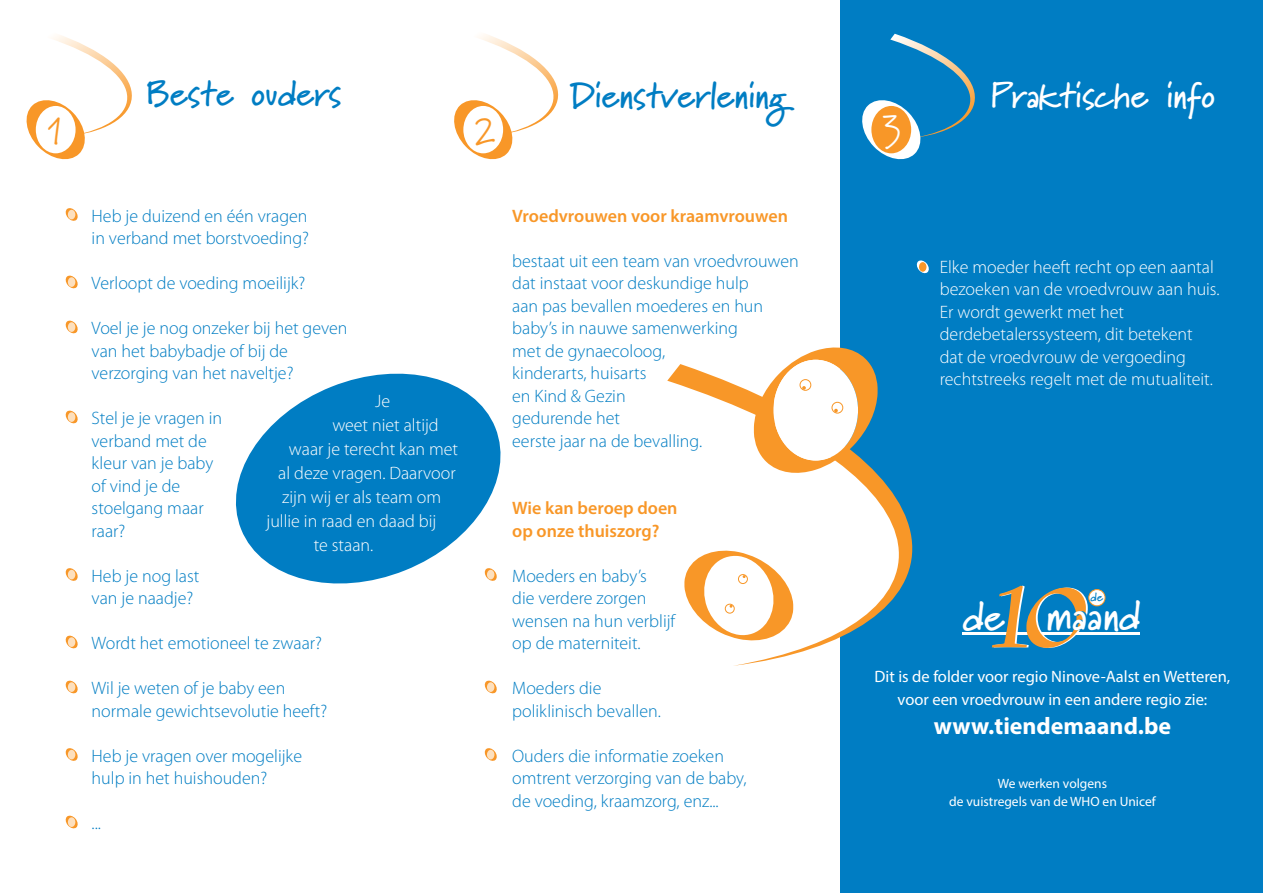
<style>
.page{position:relative;width:1263px;height:893px;background:#fff}
.page>*{position:absolute;margin:0;border:0;box-sizing:border-box;transform-origin:0 0}
.t1{font:40.5px "Marydale";color:#f89728}
.t2{font:700 40.2px "Marydale";color:#fff}
.t3{font:36px "Marydale";color:#fff}
.t4{font:700 34.5px "Marydale";color:#007dc3}
.t5{font:700 34.5px "Marydale";color:#fff}
.t6{font:700 24px "Myriad Pro";color:#fff}
.t7{font:300 18px/22.5px "Myriad Pro";color:#007dc3}
.t8{font:300 18px/22.5px "Myriad Pro";color:#fff}
.t9{font:600 18px/22.5px "Myriad Pro";color:#f89728}
.t10{font:16.5px/22.5px "Myriad Pro";color:#fff;text-align:center}
.t11{font:13.5px/18px "Myriad Pro";color:#fff;text-align:center}
.t12{font:700 11.85px "Marydale";color:#007dc3}
</style>
<div class="page">
<div style="left:840px;top:0;width:423px;height:893px;background:#007dc3"></div>
<svg style="left:236px;top:373px;width:265px;height:211px;fill:#007dc3"></svg>
<svg style="left:667px;top:364px;width:246px;height:302px"></svg>
<svg style="left:684px;top:347px;width:222px;height:297px"></svg>
<svg style="left:862px;top:34px;width:113px;height:126px"></svg>
<div style="left:871px;top:106px;width:40px;height:47px;background:#f89728;border-radius:50%"></div>
<svg style="left:454px;top:34px;width:105px;height:126px"></svg>
<div style="left:463px;top:106px;width:40px;height:47px;background:#fff;border-radius:50%"></div>
<svg style="left:27px;top:35px;width:105px;height:125px"></svg>
<div style="left:36px;top:106px;width:40px;height:47px;background:#fff;border-radius:50%"></div>
<svg style="left:65px;top:208px;width:13px;height:13px"></svg>
<div style="left:68px;top:210px;width:7px;height:9px;background:#fde0be;border-radius:50%"></div>
<svg style="left:65px;top:275px;width:13px;height:14px"></svg>
<div style="left:68px;top:277px;width:7px;height:10px;background:#fde0be;border-radius:50%"></div>
<svg style="left:65px;top:320px;width:13px;height:14px"></svg>
<div style="left:68px;top:322px;width:7px;height:10px;background:#fde0be;border-radius:50%"></div>
<svg style="left:65px;top:410px;width:13px;height:14px"></svg>
<div style="left:68px;top:412px;width:7px;height:10px;background:#fde0be;border-radius:50%"></div>
<svg style="left:65px;top:568px;width:13px;height:13px"></svg>
<div style="left:68px;top:570px;width:7px;height:9px;background:#fde0be;border-radius:50%"></div>
<svg style="left:65px;top:635px;width:13px;height:14px"></svg>
<div style="left:68px;top:637px;width:7px;height:10px;background:#fde0be;border-radius:50%"></div>
<svg style="left:65px;top:680px;width:13px;height:14px"></svg>
<div style="left:68px;top:682px;width:7px;height:10px;background:#fde0be;border-radius:50%"></div>
<svg style="left:65px;top:748px;width:13px;height:13px"></svg>
<div style="left:68px;top:750px;width:7px;height:9px;background:#fde0be;border-radius:50%"></div>
<svg style="left:65px;top:815px;width:13px;height:14px"></svg>
<div style="left:68px;top:817px;width:7px;height:10px;background:#fde0be;border-radius:50%"></div>
<svg style="left:484px;top:567px;width:13px;height:15px"></svg>
<div style="left:487px;top:570px;width:7px;height:9px;background:#fde0be;border-radius:50%"></div>
<svg style="left:484px;top:680px;width:13px;height:14px"></svg>
<div style="left:487px;top:682px;width:7px;height:10px;background:#fde0be;border-radius:50%"></div>
<svg style="left:484px;top:748px;width:13px;height:13px"></svg>
<div style="left:487px;top:750px;width:7px;height:9px;background:#fde0be;border-radius:50%"></div>
<svg style="left:916px;top:260px;width:13px;height:14px"></svg>
<div style="left:919px;top:262px;width:7px;height:10px;background:#f89728;border-radius:50%"></div>
<svg style="left:962px;top:585px;width:178px;height:63px"></svg>
<div style="left:1089px;top:590px;width:16px;height:16px;background:#fff;border-radius:50%"></div>
<div style="left:1088px;top:589px;width:17px;height:17px;border:1px solid #f89728;border-radius:50%"></div>
<h3 class="t4" style="left:147px;top:72px;width:196px">Beste ouders</h3>
<h3 class="t4" style="left:571px;top:75px;width:219px">Dienstverlening</h3>
<h3 class="t5" style="left:992px;top:75px;width:225px">Praktische info</h3>
<h1 class="t1" style="left:42px;top:106px;width:27px">1</h1>
<h1 class="t1" style="left:471px;top:106px;width:27px">2</h1>
<h3 class="t3" style="left:880px;top:104px;width:24px">3</h3>
<p class="t7" style="left:92px;top:204px;width:219px">Heb je duizend en één vragen in verband met borstvoeding?</p>
<p class="t7" style="left:92px;top:272px;width:215px">Verloopt de voeding moeilijk?</p>
<p class="t7" style="left:92px;top:317px;width:257px">Voel je je nog onzeker bij het geven van het babybadje of bij de verzorging van het naveltje?</p>
<p class="t7" style="left:92px;top:407px;width:132px">Stel je je vragen in verband met de kleur van je baby of vind je de stoelgang maar raar?</p>
<p class="t7" style="left:92px;top:564px;width:109px">Heb je nog last van je naadje?</p>
<p class="t7" style="left:92px;top:632px;width:232px">Wordt het emotioneel te zwaar?</p>
<p class="t7" style="left:92px;top:677px;width:237px">Wil je weten of je baby een normale gewichtsevolutie heeft?</p>
<p class="t7" style="left:92px;top:744px;width:212px">Heb je vragen over mogelijke hulp in het huishouden?</p>
<p class="t8" style="left:375px;top:389px;width:17px">Je</p>
<p class="t8" style="left:332px;top:413px;width:108px">weet niet altijd</p>
<p class="t8" style="left:289px;top:437px;width:171px">waar je terecht kan met</p>
<p class="t8" style="left:278px;top:461px;width:179px">al deze vragen. Daarvoor</p>
<p class="t8" style="left:282px;top:485px;width:160px">zijn wij er als team om</p>
<p class="t8" style="left:266px;top:509px;width:171px">jullie in raad en daad bij</p>
<p class="t8" style="left:314px;top:533px;width:61px">te staan.</p>
<p class="t7" style="left:92px;top:812px;width:11px">...</p>
<p class="t9" style="left:512px;top:204px;width:277px">Vroedvrouwen voor kraamvrouwen</p>
<p class="t7" style="left:512px;top:249px;width:288px">bestaat uit een team van vroedvrouwen dat instaat voor deskundige hulp<br>aan pas bevallen moederes en hun baby’s in nauwe samenwerking<br>met de gynaecoloog,<br>kinderarts, huisarts<br>en Kind &amp; Gezin<br>gedurende het<br>eerste jaar na de bevalling.</p>
<p class="t9" style="left:512px;top:497px;width:167px">Wie kan beroep doen op onze thuiszorg?</p>
<p class="t7" style="left:512px;top:564px;width:165px">Moeders en baby’s<br>die verdere zorgen wensen na hun verblijf op de materniteit.</p>
<p class="t7" style="left:512px;top:677px;width:150px">Moeders die poliklinisch bevallen.</p>
<p class="t7" style="left:512px;top:744px;width:236px">Ouders die informatie zoeken omtrent verzorging van de baby, de voeding, kraamzorg, enz...</p>
<p class="t8" style="left:940px;top:255px;width:281px">Elke moeder heeft recht op een aantal bezoeken van de vroedvrouw aan huis.<br>Er wordt gewerkt met het derdebetalerssysteem, dit betekent dat de vroedvrouw de vergoeding rechtstreeks regelt met de mutualiteit.</p>
<p class="t12" style="left:1090px;top:590px;width:14px">de</p>
<h2 class="t2" style="left:962px;top:592px;width:180px">de maand</h2>
<p class="t10" style="left:874px;top:665px;width:357px">Dit is de folder voor regio N inove-Aalst en Wetteren, voor een vroedvrouw in een andere regio zie:</p>
<h3 class="t6" style="left:934px;top:710px;width:239px">www.tiendemaand.be</h3>
<p class="t11" style="left:949px;top:774px;width:208px">We werken volgens<br>de vuistregels van de WHO en Unicef</p>
</div>
